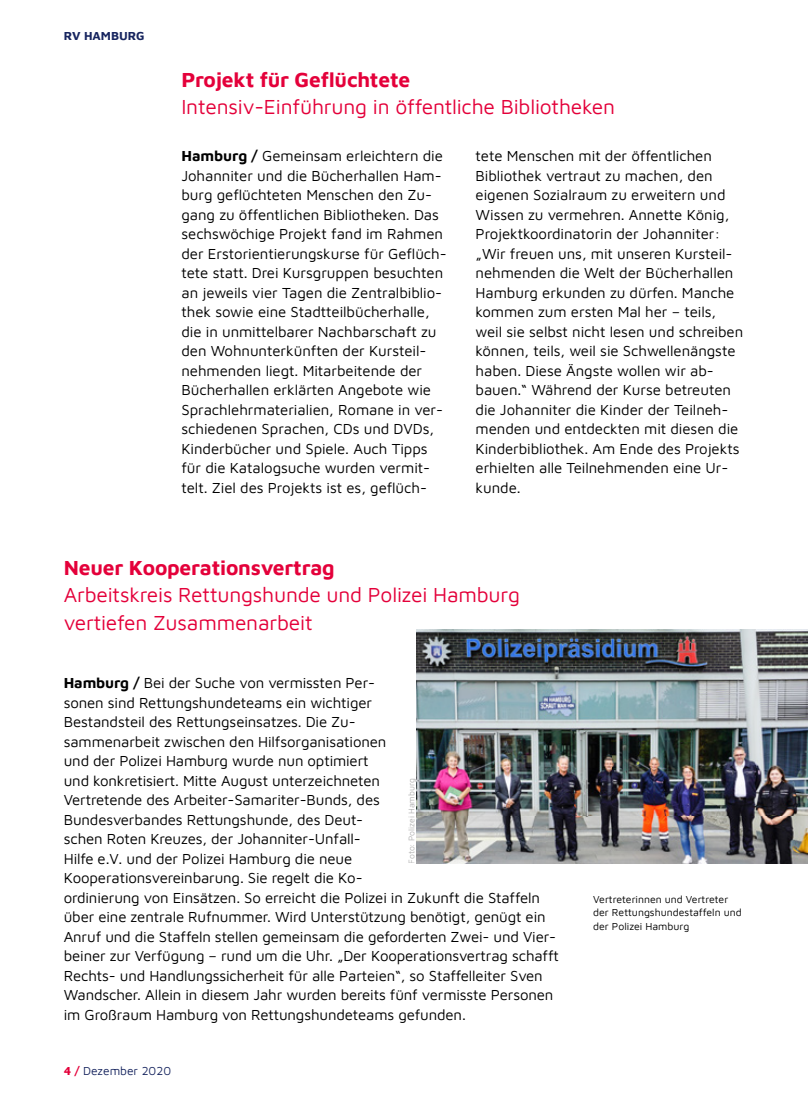
<style>
.page{position:relative;width:808px;height:1106px;background:#fff}
.page>*{position:absolute;margin:0;border:0;box-sizing:border-box;transform-origin:0 0}
.t1{font:21px/27.3px "Maven Pro";letter-spacing:-.01em;color:#e4003a}
.t2{font:700 21px "Maven Pro";letter-spacing:-.01em;color:#e4003a}
.t3{font:15px/19.5px "Maven Pro";letter-spacing:-.005em;color:#000}
.t4{font:12px "Maven Pro";color:#17255f}
.t5{font:700 12px "Maven Pro";color:#17255f}
.t6{font:10.5px/13.5px "Maven Pro";color:#000}
.t7{font:8.55px "Maven Pro";letter-spacing:-.005em;color:#b2b2b2}
.s1{font-weight:700}
.s2{font-weight:700;color:#e4003a}
</style>
<div class="page">
<img style="left:417px;top:629px;width:391px;height:234px">
<p class="t5" style="left:64px;top:28px;width:82px">RV HAMBURG</p>
<h1 class="t2" style="left:181px;top:65px;width:230px">Projekt für Geflüchtete</h1>
<h1 class="t1" style="left:181px;top:92px;width:435px">Intensiv-Einführung in öffentliche Bibliotheken</h1>
<p class="t3" style="left:181px;top:145px;width:267px"><span class="s1">Hamburg /</span> Gemeinsam erleichtern die Johanniter und die Bücherhallen Ham&shy;burg geflüchteten Menschen den Zu&shy;gang zu öffentlichen Bibliotheken. Das sechswöchige Projekt fand im Rahmen der Erstorientierungskurse für Geflüch&shy;tete statt. Drei Kursgruppen besuchten an jeweils vier Tagen die Zentralbiblio&shy;thek sowie eine Stadtteilbücherhalle, die in unmittelbarer Nachbarschaft zu den Wohnunterkünften der Kursteil&shy;nehmenden liegt. Mitarbeitende der Bücherhallen erklärten Angebote wie Sprachlehrmaterialien, Romane in ver&shy;schiedenen Sprachen, CDs und DVDs, Kinderbücher und Spiele. Auch Tipps für die Katalogsuche wurden vermit&shy;telt. Ziel des Projekts ist es, geflüch-</p>
<p class="t3" style="left:476px;top:145px;width:269px">tete Menschen mit der öffentlichen Bibliothek vertraut zu machen, den eigenen Sozialraum zu erweitern und Wissen zu vermehren. Annette König, Projektkoordinatorin der Johanniter: „Wir freuen uns, mit unseren Kursteil&shy;nehmenden die Welt der Bücherhallen Hamburg erkunden zu dürfen. Manche kommen zum ersten Mal her – teils, weil sie selbst nicht lesen und schreiben können, teils, weil sie Schwellenängste haben. Diese Ängste wollen wir ab&shy;bauen.“ Während der Kurse betreuten die Johanniter die Kinder der Teilneh&shy;menden und entdeckten mit diesen die Kinderbibliothek. Am Ende des Projekts erhielten alle Teilnehmenden eine Ur&shy;kunde.</p>
<h1 class="t2" style="left:64px;top:553px;width:272px">Neuer Kooperationsvertrag</h1>
<h1 class="t1" style="left:64px;top:580px;width:458px">Arbeitskreis Rettungshunde und Polizei Hamburg vertiefen Zusammenarbeit</h1>
<p class="t3" style="left:64px;top:672px;width:497px"><span class="s1">Hamburg /</span> Bei der Suche von vermissten Per-<br>sonen sind Rettungshundeteams ein wichtiger<br>Bestandsteil des Rettungseinsatzes. Die Zu-<br>sammenarbeit zwischen den Hilfsorganisationen<br>und der Polizei Hamburg wurde nun optimiert<br>und konkretisiert. Mitte August unterzeichneten<br>Vertretende des Arbeiter-Samariter-Bunds, des<br>Bundesverbandes Rettungshunde, des Deut-<br>schen Roten Kreuzes, der Johanniter- Unfall-<br>Hilfe e.V. und der Polizei Hamburg die neue<br>Kooperationsvereinbarung. Sie regelt die Ko-<br>ordinierung von Einsätzen. So erreicht die Polizei in Zukunft die Staffeln über eine zentrale Rufnummer. Wird Unterstützung benötigt, genügt ein Anruf und die Staffeln stellen gemeinsam die geforderten Zwei- und Vier&shy;beiner zur Verfügung – rund um die Uhr. „Der Kooperationsvertrag schafft Rechts- und Handlungssicherheit für alle Parteien“, so Staffelleiter Sven Wandscher. Allein in diesem Jahr wurden bereits fünf vermisste Personen im Großraum Hamburg von Rettungshundeteams gefunden.</p>
<p class="t7" style="left:406px;top:863px;width:87px;rotate:-90deg">Foto: Polizei Hamburg</p>
<p class="t4" style="left:64px;top:1063px;width:109px"><span class="s2">4 /</span> Dezember 2020</p>
<p class="t6" style="left:593px;top:891px;width:150px">Vertreterinnen und Vertreter der Rettungshundestaffeln und der Polizei Hamburg</p>
</div>
